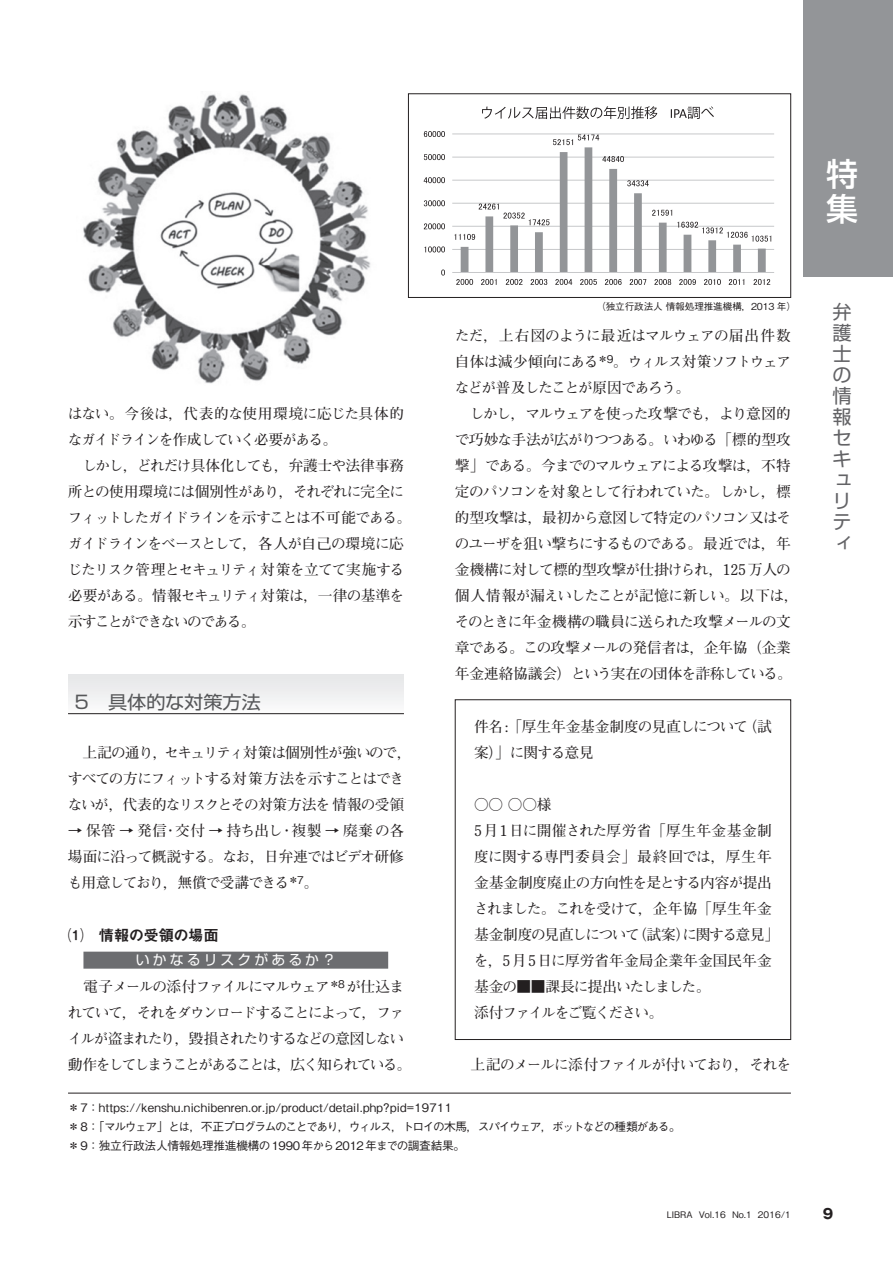
<style>
.page{position:relative;width:893px;height:1263px;background:#fff}
.page>*{position:absolute;margin:0;border:0;box-sizing:border-box;transform-origin:0 0}
.t1{font:500 31.95px/35.1px "Shin Go Pro";color:#fff}
.t2{font:19.2px/21px "Shin Go Pro";color:#636366}
.t3{font:18.15px "Shin Go Pro";color:#57585a;scale:1.05 1}
.t4{font:15.45px "Midashi Go Pro MB31";letter-spacing:-.04em;color:#231f20}
.t5{font:700 14.7px/26.1px "Futo Min A101 Pro";letter-spacing:-.06em;color:#231f20}
.t6{font:700 14.7px/26.1px "Futo Min A101 Pro";letter-spacing:-.035em;color:#231f20}
.t7{font:700 14.7px/26.1px "Futo Min A101 Pro";letter-spacing:-.1em;color:#231f20}
.t8{font:13.8px "Shin Go Pro";letter-spacing:.225em;color:#fff}
.t9{font:700 13.8px "Gothic MB101 Pro";color:#231f20}
.t10{font:500 11.7px/19.2px "Gothic BBB Pro";letter-spacing:-.02em;color:#231f20}
.t11{font:500 9.6px "Gothic BBB Pro";letter-spacing:-.01em;color:#231f20}
.t12{font:500 9px "Gothic BBB Pro";color:#231f20}
</style>
<div class="page">
<div style="left:804px;top:0;width:89px;height:276px;background:#939598"></div>
<svg style="left:68px;top:674px;width:336px;height:41px"></svg>
<hr style="left:68px;top:713px;width:336px;height:1px;background:#231f20">
<div style="left:83px;top:952px;width:305px;height:17px;background:#6c6d70"></div>
<hr style="left:68px;top:1093px;width:723px;height:1px;background:#231f20">
<div style="left:455px;top:699px;width:336px;height:341px;border:1px solid #231f20"></div>
<img style="left:83px;top:94px;width:288px;height:290px">
<div style="left:408px;top:94px;width:383px;height:204px;border:1px solid #231f20"></div>
<hr style="left:452px;top:249px;width:322px;height:1px;background:#c7c8ca">
<hr style="left:452px;top:226px;width:322px;height:1px;background:#c7c8ca">
<hr style="left:452px;top:203px;width:322px;height:1px;background:#c7c8ca">
<hr style="left:452px;top:180px;width:322px;height:1px;background:#c7c8ca">
<hr style="left:452px;top:157px;width:322px;height:1px;background:#c7c8ca">
<hr style="left:452px;top:134px;width:322px;height:1px;background:#c7c8ca">
<hr style="left:452px;top:272px;width:322px;height:1px;background:#c7c8ca">
<svg style="left:454px;top:134px;width:317px;height:138px"></svg>
<svg style="left:441px;top:269px;width:4px;height:6px"></svg>
<svg style="left:424px;top:246px;width:21px;height:6px"></svg>
<svg style="left:424px;top:223px;width:21px;height:6px"></svg>
<svg style="left:424px;top:200px;width:21px;height:6px"></svg>
<svg style="left:424px;top:177px;width:21px;height:6px"></svg>
<svg style="left:424px;top:154px;width:21px;height:6px"></svg>
<svg style="left:424px;top:131px;width:21px;height:6px"></svg>
<svg style="left:456px;top:279px;width:17px;height:6px"></svg>
<svg style="left:481px;top:279px;width:16px;height:6px"></svg>
<svg style="left:506px;top:279px;width:16px;height:6px"></svg>
<svg style="left:531px;top:279px;width:16px;height:6px"></svg>
<svg style="left:555px;top:279px;width:17px;height:6px"></svg>
<svg style="left:580px;top:279px;width:17px;height:6px"></svg>
<svg style="left:605px;top:279px;width:17px;height:6px"></svg>
<svg style="left:630px;top:279px;width:16px;height:6px"></svg>
<svg style="left:654px;top:279px;width:17px;height:6px"></svg>
<svg style="left:679px;top:279px;width:17px;height:6px"></svg>
<svg style="left:704px;top:279px;width:17px;height:6px"></svg>
<svg style="left:729px;top:279px;width:15px;height:6px"></svg>
<svg style="left:753px;top:279px;width:17px;height:6px"></svg>
<svg style="left:482px;top:106px;width:175px;height:13px"></svg>
<svg style="left:671px;top:106px;width:43px;height:13px"></svg>
<p class="t11" style="left:596px;top:299px;width:201px">（独立行政法人 情報処理推進機構，2013 年）</p>
<p class="t5" style="left:455px;top:320px;width:345px">ただ，上右図のように最近はマルウェアの届出件数自体は減少傾向にある<sup>＊9</sup>。ウィルス対策ソフトウェアなどが普及したことが原因であろう。<br>　しかし，マルウェアを使った攻撃でも，より意図的で巧妙な手法が広がりつつある。いわゆる「標的型攻撃」である。今までのマルウェアによる攻撃は，不特定のパソコンを対象として行われていた。しかし，標的型攻撃は，最初から意図して特定のパソコン又はそのユーザを狙い撃ちにするものである。最近では，年金機構に対して標的型攻撃が仕掛けられ，125万人の個人情報が漏えいしたことが記憶に新しい。以下は，そのときに年金機構の職員に送られた攻撃メールの文章である。この攻撃メールの発信者は，企年協（企業年金連絡協議会）という実在の団体を詐称している。</p>
<p class="t5" style="left:474px;top:711px;width:299px">件名:「厚生年金基金制度の見直しについて（試案）」に関する意見</p>
<p class="t6" style="left:474px;top:789px;width:307px">○○ ○○様<br>5月1日に開催された厚労省「厚生年金基金制度に関する専門委員会」最終回では，厚生年金基金制度廃止の方向性を是とする内容が提出されました。これを受けて，企年協「厚生年金基金制度の見直しについて（試案）に関する意見」を，5月5日に厚労省年金局企業年金国民年金基金の■■課長に提出いたしました。<br>添付ファイルをご覧ください。</p>
<p class="t5" style="left:455px;top:1050px;width:338px">　上記のメールに添付ファイルが付いており，それを</p>
<p class="t10" style="left:68px;top:1096px;width:614px">＊7：https://kenshu.nichibenren.or.jp/product/detail.php?pid=19711<br>＊ 8：「マルウェア」とは，不正プログラムのことであり，ウィルス，トロイの木馬，スパイウェア，ボットなどの種類がある。＊9：独立行政法人情報処理推進機構の1990年から2012年までの調査結果。</p>
<p class="t5" style="left:68px;top:399px;width:345px">はない。今後は，代表的な使用環境に応じた具体的なガイドラインを作成していく必要がある。<br>　しかし，どれだけ具体化しても，弁護士や法律事務所との使用環境には個別性があり，それぞれに完全にフィットしたガイドラインを示すことは不可能である。ガイドラインをベースとして，各人が自己の環境に応じたリスク管理とセキュリティ対策を立てて実施する必要がある。情報セキュリティ対策は，一律の基準を示すことができないのである。</p>
<p class="t3" style="left:74px;top:687px;width:179px">5　具体的な対策方法</p>
<p class="t5" style="left:68px;top:737px;width:345px">　上記の通り，セキュリティ対策は個別性が強いので，すべての方にフィットする対策方法を示すことはできないが，代表的なリスクとその対策方法を情報の受領</p>
<p class="t5" style="left:68px;top:815px;width:338px;text-align:justify">→ 保管 → 発信・交付 → 持ち出し・複製 → 廃棄の各場面に沿って概説する。なお，日弁連ではビデオ研修も用意しており，無償で受講できる<sup>＊7</sup>。</p>
<p class="t4" style="left:68px;top:922px;width:152px">⑴　情報の受領の場面</p>
<p class="t8" style="left:85px;top:949px;width:303px">　　　いかなるリスクがあるか？　　　</p>
<p class="t7" style="left:68px;top:972px;width:345px">　電子メールの添付ファイルにマルウェア<sup>＊8</sup> が仕込まれていて，それをダウンロードすることによって，ファイルが盗まれたり，毀損されたりするなどの意図しない動作をしてしまうことがあることは，広く知られている。</p>
<h1 class="t1" style="left:826px;top:152px;width:33px">特集</h1>
<h2 class="t2" style="left:832px;top:299px;width:20px">弁護士の情報セキュリティ</h2>
<p class="t12" style="left:667px;top:1207px;width:126px">LIBRA Vol.16 No.1 2016/1</p>
<p class="t9" style="left:823px;top:1202px;width:12px">9</p>
</div>
